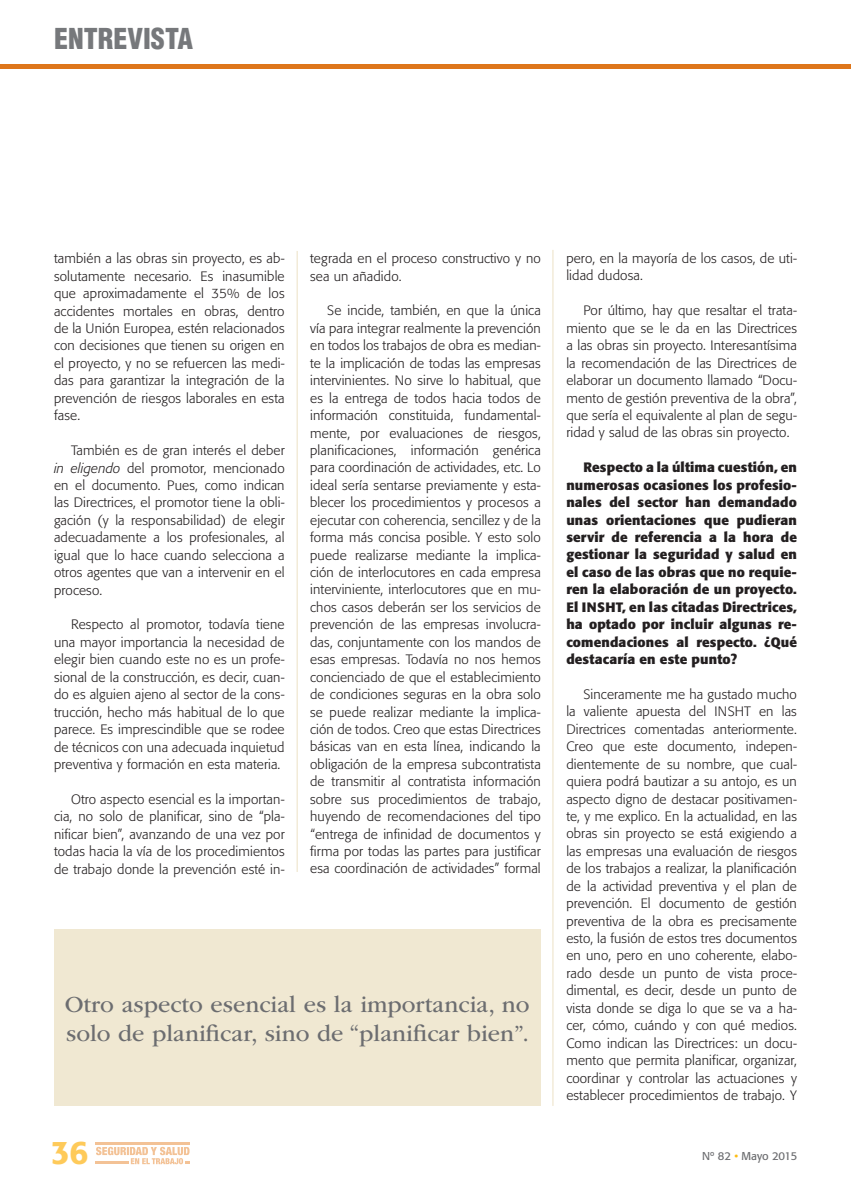
<style>
.page{position:relative;width:851px;height:1191px;background:#fff}
.page>*{position:absolute;margin:0;border:0;box-sizing:border-box;transform-origin:0 0}
.t1{font:500 32.4px "Formata";color:#feca5a}
.t2{font:900 condensed 28.05px "Helvetica LT Std";color:#76787b}
.t3{font:24px/28.8px "ITC Garamond Std";color:#6c6d70}
.t4{font:300 13.5px/17.4px "Formata";letter-spacing:.01em;color:#231f20;text-align:justify}
.t5{font:700 13.5px/17.4px "Formata";letter-spacing:.01em;color:#231f20;text-align:justify}
.t6{font:11.25px "Formata";color:#6c6d70}
.s1{font-style:italic}
.s2{color:#fdbc12}
</style>
<div class="page">
<hr style="left:0;top:65px;width:850px;height:4px;background:#de761b">
<hr style="left:552px;top:250px;width:1px;height:856px;background:#ece1c5">
<hr style="left:297px;top:251px;width:1px;height:621px;background:#ece1c5">
<hr style="left:95px;top:1142px;width:95px;height:2px;background:#f3c296">
<hr style="left:95px;top:1161px;width:34px;height:3px;background:#f3c296">
<svg style="left:96px;top:1146px;width:94px;height:18px"></svg>
<div style="left:54px;top:929px;width:486px;height:177px;background:#f0e8d2"></div>
<h2 class="t2" style="left:54px;top:21px;width:141px">ENTREVISTA</h2>
<p class="t4" style="left:54px;top:250px;width:232px">también a las obras sin proyecto, es ab&shy;solutamente necesario. Es inasumible que aproximadamente el 35% de los accidentes mortales en obras, dentro de la Unión Europea, estén relacionados con decisiones que tienen su origen en el proyecto, y no se refuercen las medi&shy;das para garantizar la integración de la prevención de riesgos laborales en esta fase.</p>
<p class="t4" style="left:54px;top:442px;width:232px;text-indent:17px">También es de gran interés el deber <span class="s1">in eligendo</span> del promotor, mencionado en el documento. Pues, como indican las Directrices, el promotor tiene la obli&shy;gación (y la responsabilidad) de elegir adecuadamente a los profesionales, al igual que lo hace cuando selecciona a otros agentes que van a intervenir en el proceso.</p>
<p class="t4" style="left:54px;top:616px;width:232px;text-indent:17px">Respecto al promotor, todavía tiene una mayor importancia la necesidad de elegir bien cuando este no es un profe&shy;sional de la construcción, es decir, cuan&shy;do es alguien ajeno al sector de la cons&shy;trucción, hecho más habitual de lo que parece. Es imprescindible que se rodee de técnicos con una adecuada inquietud preventiva y formación en esta materia.</p>
<p class="t4" style="left:54px;top:790px;width:232px;text-indent:17px">Otro aspecto esencial es la importan&shy;cia, no solo de planificar, sino de “pla&shy;nificar bien”, avanzando de una vez por todas hacia la vía de los procedimientos de trabajo donde la prevención esté in-</p>
<p class="t4" style="left:310px;top:250px;width:232px">tegrada en el proceso constructivo y no sea un añadido.</p>
<p class="t4" style="left:310px;top:302px;width:232px;text-indent:17px">Se incide, también, en que la única vía para integrar realmente la prevención en todos los trabajos de obra es median&shy;te la implicación de todas las empresas intervinientes. No sirve lo habitual, que es la entrega de todos hacia todos de información constituida, fundamental&shy;mente, por evaluaciones de riesgos, planificaciones, información genérica para coordinación de actividades, etc. Lo ideal sería sentarse previamente y esta&shy;blecer los procedimientos y procesos a ejecutar con coherencia, sencillez y de la forma más concisa posible. Y esto solo puede realizarse mediante la implica&shy;ción de interlocutores en cada empresa interviniente, interlocutores que en mu&shy;chos casos deberán ser los servicios de prevención de las empresas involucra&shy;das, conjuntamente con los mandos de esas empresas. Todavía no nos hemos concienciado de que el establecimiento de condiciones seguras en la obra solo se puede realizar mediante la implica&shy;ción de todos. Creo que estas Directrices básicas van en esta línea, indicando la obligación de la empresa subcontratista de transmitir al contratista información sobre sus procedimientos de trabajo, huyendo de recomendaciones del tipo “entrega de infinidad de documentos y firma por todas las partes para justificar esa coordinación de actividades” formal</p>
<h3 class="t3" style="left:65px;top:990px;width:466px">Otro aspecto esencial es la importancia, no solo de planificar, sino de “planificar bien”.</h3>
<p class="t4" style="left:566px;top:250px;width:232px">pero, en la mayoría de los casos, de uti&shy;lidad dudosa.</p>
<p class="t4" style="left:566px;top:302px;width:232px;text-indent:17px">Por último, hay que resaltar el trata&shy;miento que se le da en las Directrices a las obras sin proyecto. Interesantísima la recomendación de las Directrices de elaborar un documento llamado “Docu&shy;mento de gestión preventiva de la obra”, que sería el equivalente al plan de segu&shy;ridad y salud de las obras sin proyecto.</p>
<p class="t5" style="left:566px;top:459px;width:232px;text-indent:17px">Respecto a la última cuestión, en numerosas ocasiones los profesio&shy;nales del sector han demandado unas orientaciones que pudieran servir de referencia a la hora de gestionar la seguridad y salud en el caso de las obras que no requie&shy;ren la elaboración de un proyecto.<br>El INSHT, en las citadas Directrices, ha optado por incluir algunas re&shy;comendaciones al respecto. ¿Qué destacaría en este punto?</p>
<p class="t4" style="left:566px;top:685px;width:232px;text-indent:17px">Sinceramente me ha gustado mucho la valiente apuesta del INSHT en las Directrices comentadas anteriormente.<br>Creo que este documento, indepen&shy;dientemente de su nombre, que cual&shy;quiera podrá bautizar a su antojo, es un aspecto digno de destacar positivamen&shy;te, y me explico. En la actualidad, en las obras sin proyecto se está exigiendo a las empresas una evaluación de riesgos de los trabajos a realizar, la planificación de la actividad preventiva y el plan de prevención. El documento de gestión preventiva de la obra es precisamente esto, la fusión de estos tres documentos en uno, pero en uno coherente, elabo&shy;rado desde un punto de vista proce&shy;dimental, es decir, desde un punto de vista donde se diga lo que se va a ha&shy;cer, cómo, cuándo y con qué medios.<br>Como indican las Directrices: un docu&shy;mento que permita planificar, organizar, coordinar y controlar las actuaciones y establecer procedimientos de trabajo. Y</p>
<h1 class="t1" style="left:51px;top:1132px;width:39px">36</h1>
<p class="t6" style="left:702px;top:1149px;width:97px">Nº 82 <span class="s2">•</span> Mayo 2015</p>
</div>
